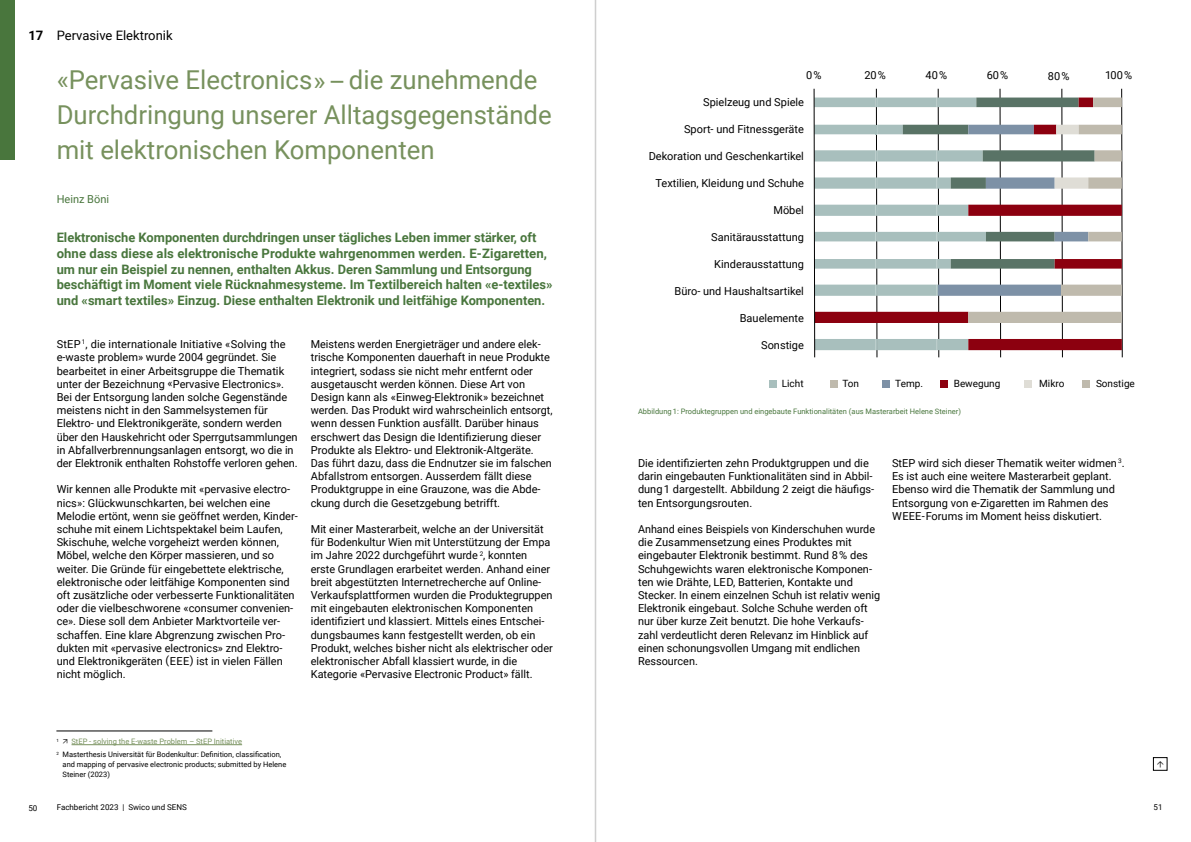
<style>
.page{position:relative;width:1191px;height:842px;background:#fff}
.page>*{position:absolute;margin:0;border:0;box-sizing:border-box;transform-origin:0 0}
.t1{font:26px/35px "Roboto";color:#77915d}
.t2{font:700 13px/15.6px "Roboto";color:#49763d}
.t3{font:13px "Roboto";color:#000}
.t4{font:11px/13.2px "Roboto";color:#000}
.t5{font:11px "Roboto";color:#49763d}
.t6{font:10px "Roboto";color:#000}
.t7{font:8px "Roboto";color:#000}
.t8{font:7.5px/13.2px "Roboto";color:#000}
.t9{font:7.5px "Roboto";color:#49763d}
.t10{font:4.4px "Roboto";color:#000}
.s1{font-weight:700}
.s2{color:#77915d}
</style>
<div class="page">
<div style="left:1153px;top:757px;width:14px;height:13px;border:1px solid #000"></div>
<hr style="left:595px;top:0;width:1px;height:842px;background:#e6e6e6">
<hr style="left:72px;top:744px;width:170px;height:1px;background:#77915d">
<hr style="left:56px;top:731px;width:156px;height:1px;background:#000">
<div style="left:0;top:0;width:14px;height:159px;background:#49763d"></div>
<svg style="left:813px;top:88px;width:309px;height:270px"></svg>
<div style="left:769px;top:380px;width:8px;height:8px;background:#a8bfbd"></div>
<div style="left:829px;top:380px;width:8px;height:8px;background:#bfbaad"></div>
<div style="left:881px;top:380px;width:8px;height:8px;background:#7d91a6"></div>
<div style="left:940px;top:380px;width:8px;height:8px;background:#8c000f"></div>
<div style="left:1024px;top:380px;width:8px;height:8px;background:#dfddd6"></div>
<div style="left:1081px;top:380px;width:8px;height:8px;background:#bfbaad"></div>
<p class="t3" style="left:28px;top:26px;width:146px"><span class="s1">17</span> Pervasive Elektronik</p>
<h1 class="t1" style="left:57px;top:62px;width:496px">«Pervasive Electronics»– die zunehmende<br>Durchdringung unserer Alltagsgegenstände mit elektronischen Komponenten</h1>
<p class="t5" style="left:57px;top:191px;width:54px">Heinz Böni</p>
<p class="t2" style="left:57px;top:230px;width:497px">Elektronische Komponenten durchdringen unser tägliches Leben immer stärker, oft ohne dass diese als elektronische Produkte wahrgenommen werden. E-Zigaretten, um nur ein Beispiel zu nennen, enthalten Akkus. Deren Sammlung und Entsorgung beschäftigt im Moment viele Rücknahmesysteme. Im Textilbereich halten «e-textiles» und «smart textiles» Einzug. Diese enthalten Elektronik und leitfähige Komponenten.</p>
<p class="t4" style="left:57px;top:337px;width:243px">StEP <sup>1</sup>, die internationale Initiative «Solving the e-waste problem» wurde 2004 gegründet. Sie bearbeitet in einer Arbeitsgruppe die Thematik unter der Bezeichnung «Pervasive Electronics».<br>Bei der Entsorgung landen solche Gegenstände meistens nicht in den Sammelsystemen für Elektro- und Elektronikgeräte, sondern werden über den Hauskehricht oder Sperrgutsammlungen in Abfallverbrennungsanlagen entsorgt, wo die in der Elektronik enthalten Rohstoffe verloren gehen.</p>
<p class="t4" style="left:57px;top:482px;width:243px">Wir kennen alle Produkte mit «pervasive electro&shy;nics»: Glückwunschkarten, bei welchen eine Melodie ertönt, wenn sie geöffnet werden, Kinder&shy;schuhe mit einem Lichtspektakel beim Laufen, Skischuhe, welche vorgeheizt werden können, Möbel, welche den Körper massieren, und so weiter. Die Gründe für eingebettete elektrische, elektronische oder leitfähige Komponenten sind oft zusätzliche oder verbesserte Funktionalitäten oder die vielbeschworene «consumer convenien&shy;ce». Diese soll dem Anbieter Marktvorteile ver&shy;schaffen. Eine klare Abgrenzung zwischen Pro&shy;dukten mit «pervasive electronics» znd Elektro&shy;und Elektronikgeräten (EEE) ist in vielen Fällen nicht möglich.</p>
<p class="t4" style="left:311px;top:337px;width:243px">Meistens werden Energieträger und andere elek&shy;trische Komponenten dauerhaft in neue Produkte integriert, sodass sie nicht mehr entfernt oder ausgetauscht werden können. Diese Art von Design kann als «Einweg-Elektronik» bezeichnet werden. Das Produkt wird wahrscheinlich entsorgt, wenn dessen Funktion ausfällt. Darüber hinaus erschwert das Design die Identifizierung dieser Produkte als Elektro- und Elektronik-Altgeräte.<br>Das führt dazu, dass die Endnutzer sie im falschen Abfallstrom entsorgen. Ausserdem fällt diese Produktgruppe in eine Grauzone, was die Abde&shy;ckung durch die Gesetzgebung betrifft.</p>
<p class="t4" style="left:311px;top:522px;width:244px">Mit einer Masterarbeit, welche an der Universität für Bodenkultur Wien mit Unterstützung der Empa im Jahre 2022 durchgeführt wurde <sup>2</sup>, konnten erste Grundlagen erarbeitet werden. Anhand einer breit abgestützten Internetrecherche auf Online-Verkaufsplattformen wurden die Produktegruppen mit eingebauten elektronischen Komponenten identifiziert und klassiert. Mittels eines Entschei&shy;dungsbaumes kann festgestellt werden, ob ein Produkt, welches bisher nicht als elektrischer oder elektronischer Abfall klassiert wurde, in die Kategorie «Pervasive Electronic Product» fällt.</p>
<p class="t10" style="left:56px;top:737px;width:4px">1</p>
<p class="t8" style="left:56px;top:735px;width:226px;text-indent:15px"><span class="s2">StEP - solving the E-waste Problem – StEP Initiative<br></span><sup>2</sup> Masterthesis Universität für Bodenkultur: Definition, classification,</p>
<p class="t8" style="left:63px;top:759px;width:225px;line-height:10px">and mapping of pervasive electronic products; submitted by Helene<br>Steiner (2023)</p>
<p class="t7" style="left:28px;top:802px;width:10px">50</p>
<p class="t7" style="left:57px;top:802px;width:132px">Fachbericht 2023 | Swico und SENS</p>
<p class="t4" style="left:806px;top:68px;width:17px">0 %</p>
<p class="t4" style="left:864px;top:68px;width:23px">20%</p>
<p class="t4" style="left:925px;top:68px;width:23px">40%</p>
<p class="t4" style="left:986px;top:68px;width:23px">60%</p>
<p class="t4" style="left:1048px;top:69px;width:23px">80%</p>
<p class="t4" style="left:1105px;top:68px;width:28px">100%</p>
<p class="t4" style="left:703px;top:96px;width:102px">Spielzeug und Spiele</p>
<p class="t4" style="left:684px;top:122px;width:121px">Sport- und Fitnessgeräte</p>
<p class="t4" style="left:648px;top:149px;width:157px">Dekoration und Geschenkartikel</p>
<p class="t4" style="left:655px;top:176px;width:150px">Textilien, Kleidung und Schuhe</p>
<p class="t4" style="left:773px;top:203px;width:32px">Möbel</p>
<p class="t4" style="left:711px;top:230px;width:94px">Sanitärausstattung</p>
<p class="t4" style="left:714px;top:257px;width:91px">Kinderausstattung</p>
<p class="t4" style="left:674px;top:284px;width:131px">Büro- und Haushaltsartikel</p>
<p class="t4" style="left:740px;top:311px;width:66px">Bauelemente</p>
<p class="t4" style="left:761px;top:338px;width:44px">Sonstige</p>
<p class="t6" style="left:781px;top:376px;width:23px">Licht</p>
<p class="t6" style="left:842px;top:376px;width:18px">Ton</p>
<p class="t6" style="left:895px;top:376px;width:29px">Temp.</p>
<p class="t6" style="left:953px;top:376px;width:48px">Bewegung</p>
<p class="t6" style="left:1039px;top:376px;width:27px">Mikro</p>
<p class="t6" style="left:1096px;top:376px;width:40px">Sonstige</p>
<p class="t9" style="left:638px;top:406px;width:325px">Abbildung 1: Produktegruppen und eingebaute Funktionalitäten (aus Masterarbeit Helene Steiner)</p>
<p class="t4" style="left:638px;top:456px;width:238px">Die identifizierten zehn Produktgruppen und die darin eingebauten Funktionalitäten sind in Abbil&shy;dung 1 dargestellt. Abbildung 2 zeigt die häufigs&shy;ten Entsorgungsrouten.</p>
<p class="t4" style="left:638px;top:522px;width:244px">Anhand eines Beispiels von Kinderschuhen wurde die Zusammensetzung eines Produktes mit eingebauter Elektronik bestimmt. Rund 8 % des Schuhgewichts waren elektronische Komponen&shy;ten wie Drähte, LED, Batterien, Kontakte und Stecker. In einem einzelnen Schuh ist relativ wenig Elektronik eingebaut. Solche Schuhe werden oft nur über kurze Zeit benutzt. Die hohe Verkaufs&shy;zahl verdeutlicht deren Relevanz im Hinblick auf einen schonungsvollen Umgang mit endlichen Ressourcen.</p>
<p class="t4" style="left:892px;top:456px;width:234px">StEP wird sich dieser Thematik weiter widmen <sup>3</sup>.<br>Es ist auch eine weitere Masterarbeit geplant.<br>Ebenso wird die Thematik der Sammlung und Entsorgung von e-Zigaretten im Rahmen des WEEE-Forums im Moment heiss diskutiert.</p>
<p class="t7" style="left:1153px;top:802px;width:10px">51</p>
</div>
